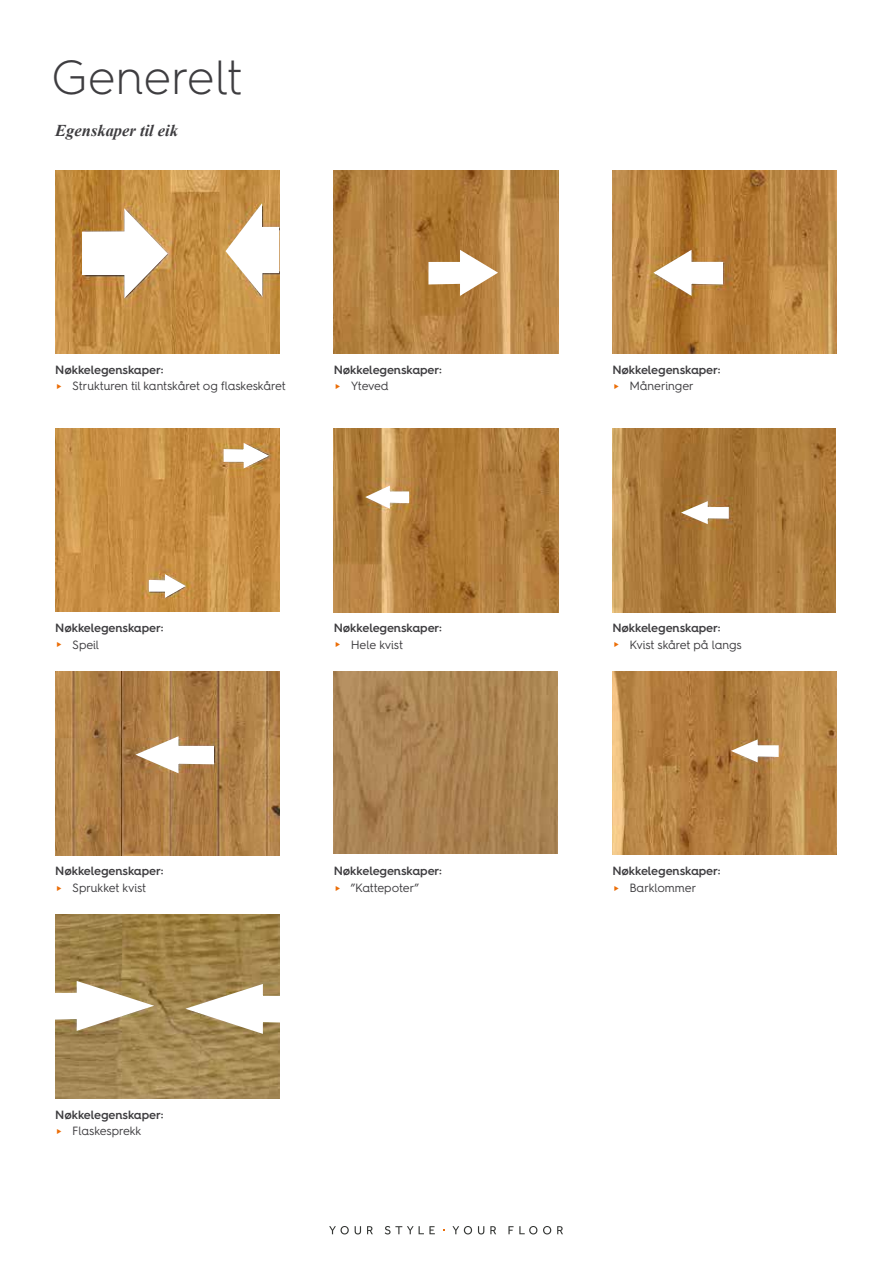
<style>
.page{position:relative;width:893px;height:1263px;background:#fff}
.page>*{position:absolute;margin:0;border:0;box-sizing:border-box;transform-origin:0 0}
.t1{font:300 48px "Hurme Geometric Sans 4";color:#3e3d40}
.t2{font:italic 700 16.5px "Times New Roman";color:#3e3d40}
.t3{font:600 12px/16.5px "Hurme Geometric Sans 4";letter-spacing:-.01em;color:#3e3d40}
.t4{font:12px/16.5px "Hurme Geometric Sans 4";letter-spacing:-.01em;color:#3e3d40}
.s1{font-weight:600}
.s2{font-size:13.5px;color:#eb6e08}
.s3{font-weight:400;font-size:13.5px;color:#eb6e08}
.s4{font-weight:400}
</style>
<div class="page">
<img style="left:56px;top:171px;width:223px;height:182px">
<svg style="left:82px;top:208px;width:86px;height:90px"></svg>
<svg style="left:226px;top:203px;width:53px;height:94px"></svg>
<img style="left:55px;top:428px;width:225px;height:184px">
<svg style="left:223px;top:441px;width:48px;height:29px"></svg>
<svg style="left:148px;top:572px;width:40px;height:27px"></svg>
<img style="left:55px;top:671px;width:224px;height:184px">
<svg style="left:133px;top:735px;width:82px;height:40px"></svg>
<img style="left:55px;top:915px;width:224px;height:184px">
<img style="left:334px;top:171px;width:224px;height:183px">
<img style="left:334px;top:428px;width:224px;height:184px">
<svg style="left:363px;top:484px;width:47px;height:26px"></svg>
<img style="left:334px;top:671px;width:224px;height:183px">
<img style="left:612px;top:171px;width:224px;height:182px">
<svg style="left:652px;top:248px;width:72px;height:49px"></svg>
<img style="left:612px;top:428px;width:224px;height:184px">
<svg style="left:679px;top:500px;width:51px;height:26px"></svg>
<img style="left:612px;top:671px;width:224px;height:183px">
<svg style="left:729px;top:738px;width:51px;height:26px"></svg>
<svg style="left:329px;top:1226px;width:20px;height:8px"></svg>
<svg style="left:355px;top:1226px;width:6px;height:8px"></svg>
<svg style="left:367px;top:1226px;width:6px;height:8px"></svg>
<svg style="left:385px;top:1226px;width:50px;height:8px"></svg>
<svg style="left:452px;top:1226px;width:20px;height:8px"></svg>
<svg style="left:478px;top:1226px;width:6px;height:8px"></svg>
<svg style="left:490px;top:1226px;width:6px;height:8px"></svg>
<svg style="left:508px;top:1226px;width:29px;height:8px"></svg>
<svg style="left:543px;top:1226px;width:8px;height:8px"></svg>
<svg style="left:557px;top:1226px;width:6px;height:8px"></svg>
<svg style="left:173px;top:970px;width:107px;height:69px"></svg>
<svg style="left:55px;top:965px;width:111px;height:71px"></svg>
<svg style="left:427px;top:248px;width:73px;height:49px"></svg>
<h1 class="t1" style="left:51px;top:45px;width:193px">Generelt</h1>
<h2 class="t2" style="left:55px;top:119px;width:124px">Egenskaper til eik</h2>
<p class="t4" style="left:55px;top:361px;width:232px"><span class="s1">Nøkkelegenskaper:<br></span><span class="s2">►</span> Strukturen til kantskåret og flaskeskåret</p>
<p class="t3" style="left:334px;top:361px;width:110px">Nøkkelegenskaper: <span class="s3">►</span> <span class="s4">Yteved</span></p>
<p class="t3" style="left:55px;top:620px;width:110px">Nøkkelegenskaper: <span class="s3">►</span> <span class="s4">Speil</span></p>
<p class="t3" style="left:55px;top:863px;width:110px">Nøkkelegenskaper: <span class="s3">►</span> <span class="s4">Sprukket kvist</span></p>
<p class="t3" style="left:55px;top:1106px;width:110px">Nøkkelegenskaper: <span class="s3">►</span> <span class="s4">Flaskesprekk</span></p>
<p class="t3" style="left:334px;top:620px;width:110px">Nøkkelegenskaper: <span class="s3">►</span> <span class="s4">Hele kvist</span></p>
<p class="t3" style="left:334px;top:863px;width:110px">Nøkkelegenskaper: <span class="s3">►</span> <span class="s4">”Kattepoter”</span></p>
<p class="t3" style="left:612px;top:361px;width:110px">Nøkkelegenskaper: <span class="s3">►</span> <span class="s4">Måneringer</span></p>
<p class="t4" style="left:612px;top:619px;width:131px"><span class="s1">Nøkkelegenskaper:<br></span><span class="s2">►</span> Kvist skåret på langs</p>
<p class="t3" style="left:612px;top:863px;width:110px">Nøkkelegenskaper: <span class="s3">►</span> <span class="s4">Barklommer</span></p>
</div>
